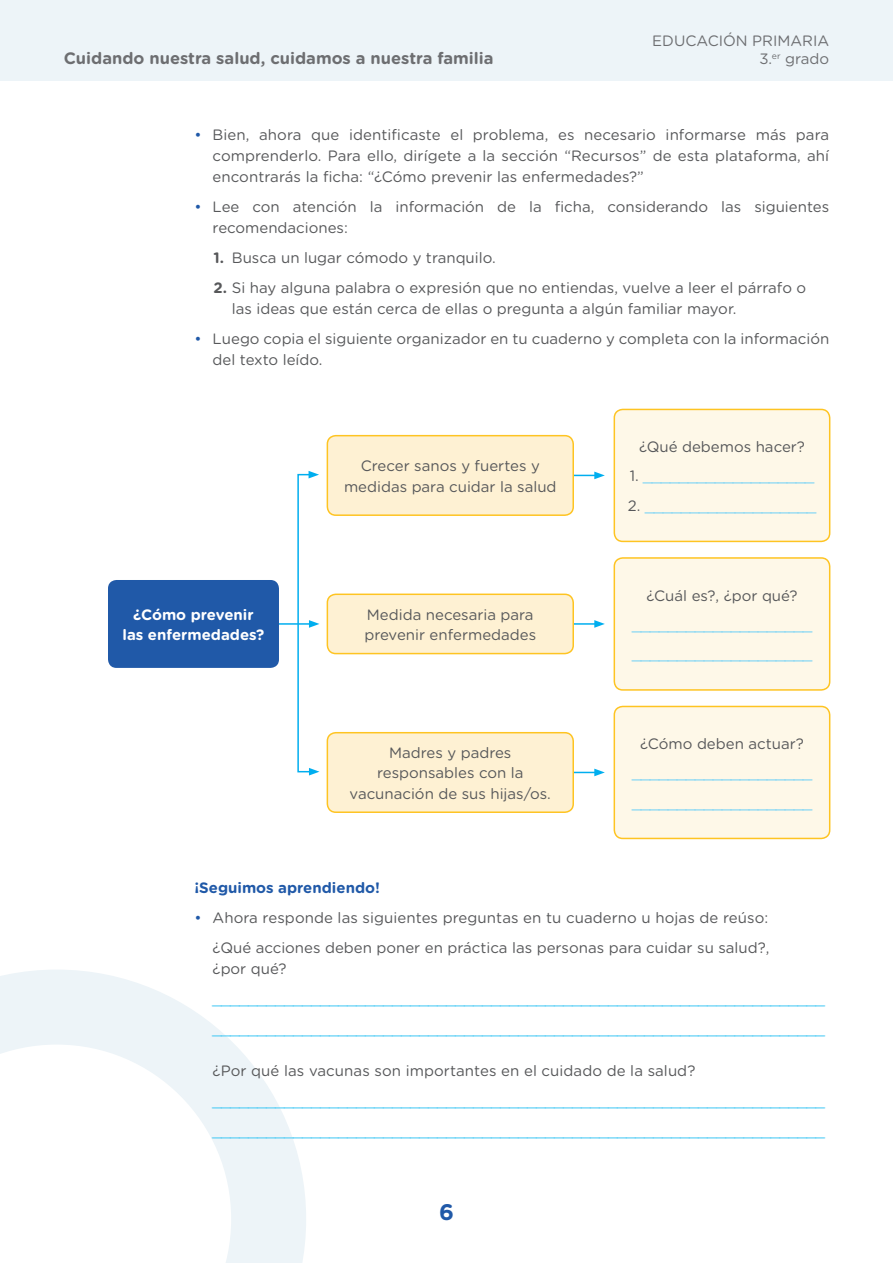
<style>
.page{position:relative;width:893px;height:1263px;background:#fff}
.page>*{position:absolute;margin:0;border:0;box-sizing:border-box;transform-origin:0 0}
.t1{font:700 22.5px "Gotham Rounded";color:#2059a8}
.t2{font:700 16.5px "Gotham Rounded";color:#6d6e71}
.t3{font:15px/21px "Gotham Rounded";color:#57585a}
.t4{font:15px/30px "Gotham Rounded";color:#40c7f4}
.t5{font:15px/29.2px "Gotham Rounded";color:#6bcff6}
.t6{font:700 15px/20.2px "Gotham Rounded";color:#fff;text-align:center}
.t7{font:15px/18px "Gotham Rounded";color:#6d6e71;text-align:right}
.t8{font:700 15px "Gotham Rounded";color:#2059a8}
.s1{color:#2059a8}
.s2{font-weight:700}
.s3{color:#57585a}
</style>
<div class="page">
<div style="left:0;top:0;width:893px;height:81px;background:#edf4f8"></div>
<svg style="left:0;top:970px;width:306px;height:293px"></svg>
<hr style="left:270px;top:623px;width:41px;height:2px;background:#00aeef">
<svg style="left:312px;top:621px;width:7px;height:6px"></svg>
<hr style="left:556px;top:623px;width:41px;height:2px;background:#00aeef">
<svg style="left:594px;top:620px;width:11px;height:8px"></svg>
<hr style="left:556px;top:772px;width:41px;height:1px;background:#00aeef">
<svg style="left:594px;top:769px;width:11px;height:7px"></svg>
<hr style="left:556px;top:475px;width:41px;height:1px;background:#00aeef">
<svg style="left:594px;top:472px;width:11px;height:7px"></svg>
<div style="left:614px;top:409px;width:216px;height:132px;background:#fef8e8;border-radius:9px"></div>
<div style="left:614px;top:409px;width:216px;height:133px;border:2px solid #fec422;border-radius:9px"></div>
<div style="left:614px;top:558px;width:216px;height:132px;background:#fef8e8;border-radius:9px"></div>
<div style="left:614px;top:557px;width:216px;height:134px;border:2px solid #fec422;border-radius:9px"></div>
<div style="left:614px;top:706px;width:216px;height:132px;background:#fef8e8;border-radius:9px"></div>
<div style="left:614px;top:706px;width:216px;height:133px;border:2px solid #fec422;border-radius:9px"></div>
<div style="left:327px;top:436px;width:246px;height:79px;background:#fef1d3;border-radius:9px"></div>
<div style="left:327px;top:435px;width:247px;height:81px;border:2px solid #fec422;border-radius:9px"></div>
<div style="left:327px;top:594px;width:246px;height:59px;background:#fef1d3;border-radius:9px"></div>
<div style="left:327px;top:593px;width:247px;height:61px;border:2px solid #fec422;border-radius:9px"></div>
<div style="left:327px;top:733px;width:246px;height:79px;background:#fef1d3;border-radius:9px"></div>
<div style="left:327px;top:732px;width:247px;height:81px;border:2px solid #fec422;border-radius:9px"></div>
<div style="left:108px;top:580px;width:171px;height:88px;background:#2059a8;border-radius:9px"></div>
<div style="left:297px;top:474px;width:15px;height:298px;border:2px solid #00aeef"></div>
<svg style="left:309px;top:471px;width:10px;height:7px"></svg>
<svg style="left:309px;top:768px;width:10px;height:7px"></svg>
<p class="t2" style="left:64px;top:49px;width:431px">Cuidando nuestra salud, cuidamos a nuestra familia</p>
<p class="t7" style="left:652px;top:31px;width:178px">EDUCACIÓN PRIMARIA<br>3.<sup>er</sup> grado</p>
<p class="t3" style="left:213px;top:124px;width:618px;text-align:justify;text-indent:-18px"><span class="s1">•</span> Bien, ahora que identificaste el problema, es necesario informarse más para comprenderlo. Para ello, dirígete a la sección “Recursos” de esta plataforma, ahí encontrarás la ficha: “¿Cómo prevenir las enfermedades?”</p>
<p class="t3" style="left:213px;top:196px;width:618px;text-indent:-18px"><span class="s1">•</span> Lee con atención la información de la ficha, considerando las siguientes recomendaciones:</p>
<p class="t3" style="left:214px;top:247px;width:284px"><span class="s2">1.</span> Busca un lugar cómodo y tranquilo.</p>
<p class="t3" style="left:232px;top:277px;width:576px;text-indent:-18px"><span class="s2">2.</span> Si hay alguna palabra o expresión que no entiendas, vuelve a leer el párrafo o las ideas que están cerca de ellas o pregunta a algún familiar mayor.</p>
<p class="t3" style="left:213px;top:328px;width:618px;text-indent:-18px"><span class="s1">•</span> Luego copia el siguiente organizador en tu cuaderno y completa con la información del texto leído.</p>
<p class="t6" style="left:123px;top:604px;width:143px">¿Cómo prevenir las enfermedades?</p>
<p class="t3" style="left:344px;top:456px;width:214px;line-height:20.2px;text-align:center">Crecer sanos y fuertes y medidas para cuidar la salud</p>
<p class="t3" style="left:364px;top:604px;width:173px;line-height:20.2px">Medida necesaria para prevenir enfermedades</p>
<p class="t3" style="left:350px;top:743px;width:203px;line-height:20.2px;text-align:center">Madres y padres responsables con la vacunación de sus hijas/os.</p>
<p class="t3" style="left:639px;top:436px;width:168px">¿Qué debemos hacer?</p>
<p class="t5" style="left:630px;top:461px;width:186px"><span class="s3">1.</span> ___________________</p>
<p class="t5" style="left:628px;top:491px;width:190px"><span class="s3">2.</span> ___________________</p>
<p class="t3" style="left:646px;top:585px;width:153px">¿Cuál es?, ¿por qué?</p>
<p class="t5" style="left:632px;top:610px;width:182px">____________________ ____________________</p>
<p class="t3" style="left:640px;top:733px;width:165px">¿Cómo deben actuar?</p>
<p class="t5" style="left:632px;top:758px;width:182px">____________________ ____________________</p>
<p class="t8" style="left:194px;top:879px;width:187px">¡Seguimos aprendiendo!</p>
<p class="t3" style="left:194px;top:903px;width:577px;line-height:30px;text-align:right"><span class="s1">•</span> Ahora responde las siguientes preguntas en tu cuaderno u hojas de reúso: ¿Qué acciones deben poner en práctica las personas para cuidar su salud?,</p>
<p class="t3" style="left:213px;top:958px;width:75px">¿por qué?</p>
<p class="t4" style="left:213px;top:984px;width:614px">____________________________________________________________________ ____________________________________________________________________</p>
<p class="t3" style="left:213px;top:1060px;width:484px">¿Por qué las vacunas son importantes en el cuidado de la salud?</p>
<p class="t4" style="left:213px;top:1086px;width:614px">____________________________________________________________________ ____________________________________________________________________</p>
<h1 class="t1" style="left:439px;top:1199px;width:16px">6</h1>
</div>
